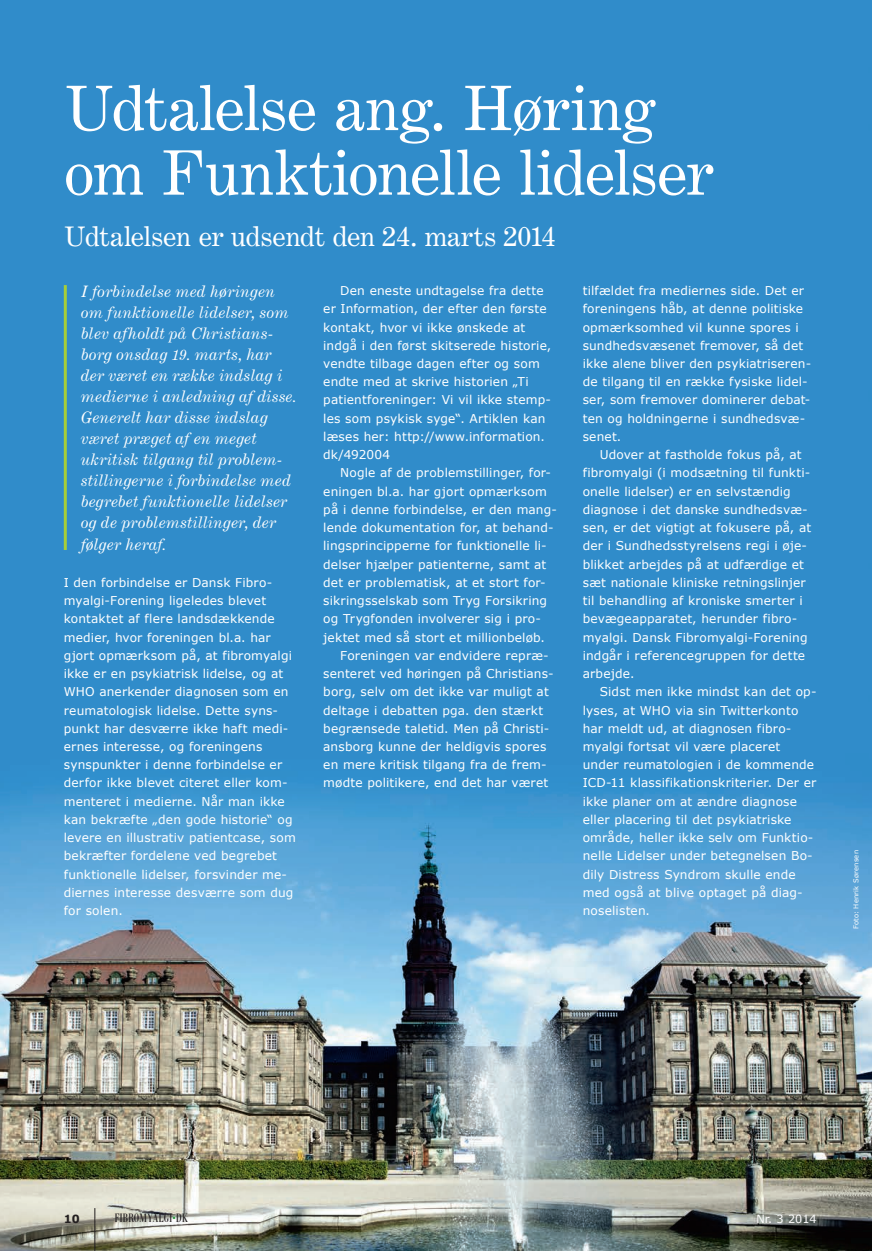
<style>
.page{position:relative;width:872px;height:1251px;background:#fff}
.page>*{position:absolute;margin:0;border:0;box-sizing:border-box;transform-origin:0 0}
.t1{font:61.5px/64.5px "Century Expanded";letter-spacing:-.015em;color:#fff}
.t2{font:27px "Century Expanded";letter-spacing:-.015em;color:#fff}
.t3{font:italic 15.75px/21px "Century Expanded";letter-spacing:.01em;color:#fff}
.t4{font:12.15px/18.1px "Verdana";letter-spacing:.01em;color:#fff}
.t5{font:condensed 12px "Bodoni BE";letter-spacing:.015em;color:#231f20}
.t6{font:11.25px "Verdana";color:#fff}
.t7{font:700 11.25px "Verdana";color:#231f20}
.t8{font:6.75px "Verdana";letter-spacing:.025em;color:#fff}
.s1{color:#389a48}
</style>
<div class="page">
<img style="left:0;top:0;width:872px;height:1250px">
<hr style="left:94px;top:1207px;width:1px;height:43px;background:#231f20">
<hr style="left:64px;top:285px;width:3px;height:265px;background:#a6ce39">
<h1 class="t1" style="left:64px;top:75px;width:651px">Udtalelse ang. Høring om Funktionelle lidelser</h1>
<h2 class="t2" style="left:64px;top:219px;width:493px">Udtalelsen er udsendt den 24. marts 2014</h2>
<p class="t3" style="left:81px;top:281px;width:217px">I forbindelse med høringen om funktionelle lidelser, som blev afholdt på Christians&shy;borg onsdag 19. marts, har der været en række indslag i medierne i anledning af disse.<br>Generelt har disse indslag været præget af en meget ukritisk tilgang til problem&shy;stillingerne i forbindelse med begrebet funktionelle lidelser og de problemstillinger, der følger heraf.</p>
<p class="t4" style="left:64px;top:573px;width:233px">I den forbindelse er Dansk Fibro&shy;myalgi-Forening ligeledes blevet kontaktet af flere landsdækkende medier, hvor foreningen bl.a. har gjort opmærksom på, at fibromyalgi ikke er en psykiatrisk lidelse, og at WHO anerkender diagnosen som en reumatologisk lidelse. Dette syns&shy;punkt har desværre ikke haft medi&shy;ernes interesse, og foreningens synspunkter i denne forbindelse er derfor ikke blevet citeret eller kom&shy;menteret i medierne. Når man ikke kan bekræfte „den gode historie“ og levere en illustrativ patientcase, som bekræfter fordelene ved begrebet funktionelle lidelser, forsvinder me&shy;diernes interesse desværre som dug for solen.</p>
<p class="t4" style="left:323px;top:282px;width:230px;text-indent:17px">Den eneste undtagelse fra dette er Information, der efter den første kontakt, hvor vi ikke ønskede at indgå i den først skitserede historie, vendte tilbage dagen efter og som endte med at skrive historien „Ti patientforeninger: Vi vil ikke stemp&shy;les som psykisk syge“. Artiklen kan læses her: http://www.information. dk/492004</p>
<p class="t4" style="left:340px;top:464px;width:212px">Nogle af de problemstillinger, for-</p>
<p class="t4" style="left:323px;top:482px;width:225px">eningen bl.a. har gjort opmærksom</p>
<p class="t4" style="left:323px;top:500px;width:235px">på i denne forbindelse, er den mang-</p>
<p class="t4" style="left:323px;top:518px;width:232px">lende dokumentation for, at behand-</p>
<p class="t4" style="left:323px;top:537px;width:225px">lingsprincipperne for funktionelle li-</p>
<p class="t4" style="left:323px;top:555px;width:225px">delser hjælper patienterne, samt at</p>
<p class="t4" style="left:323px;top:573px;width:224px">det er problematisk, at et stort for-</p>
<p class="t4" style="left:323px;top:591px;width:225px">sikringsselskab som Tryg Forsikring</p>
<p class="t4" style="left:323px;top:610px;width:219px">og Trygfonden involverer sig i pro-</p>
<p class="t4" style="left:323px;top:628px;width:223px">jektet med så stort et millionbeløb.</p>
<p class="t4" style="left:340px;top:646px;width:210px">Foreningen var endvidere repræ-</p>
<p class="t4" style="left:323px;top:664px;width:232px">senteret ved høringen på Christians-</p>
<p class="t4" style="left:323px;top:682px;width:227px">borg, selv om det ikke var muligt at</p>
<p class="t4" style="left:323px;top:701px;width:221px">deltage i debatten pga. den stærkt</p>
<p class="t4" style="left:323px;top:719px;width:227px">begrænsede taletid. Men på Christi-</p>
<p class="t4" style="left:323px;top:737px;width:225px">ansborg kunne der heldigvis spores</p>
<p class="t4" style="left:323px;top:755px;width:225px">en mere kritisk tilgang fra de frem-</p>
<p class="t4" style="left:323px;top:774px;width:226px">mødte politikere, end det har været</p>
<p class="t4" style="left:583px;top:281px;width:230px">tilfældet fra mediernes side. Det er foreningens håb, at denne politiske opmærksomhed vil kunne spores i sundhedsvæsenet fremover, så det ikke alene bliver den psykiatriseren&shy;de tilgang til en række fysiske lidel&shy;ser, som fremover dominerer debat&shy;ten og holdningerne i sundhedsvæ&shy;senet.</p>
<p class="t4" style="left:583px;top:446px;width:230px;text-indent:17px">Udover at fastholde fokus på, at fibromyalgi (i modsætning til funkti&shy;onelle lidelser) er en selvstændig diagnose i det danske sundhedsvæ&shy;sen, er det vigtigt at fokusere på, at der i Sundhedsstyrelsens regi i øje&shy;blikket arbejdes på at udfærdige et sæt nationale kliniske retningslinjer til behandling af kroniske smerter i bevægeapparatet, herunder fibro&shy;myalgi. Dansk Fibromyalgi-Forening indgår i referencegruppen for dette arbejde.</p>
<p class="t4" style="left:583px;top:682px;width:235px;text-indent:17px">Sidst men ikke mindst kan det op&shy;lyses, at WHO via sin Twitterkonto har meldt ud, at diagnosen fibro&shy;myalgi fortsat vil være placeret under reumatologien i de kommende ICD-11 klassifikationskriterier. Der er ikke planer om at ændre diagnose eller placering til det psykiatriske område, heller ikke selv om Funktio&shy;nelle Lidelser under betegnelsen Bo&shy;dily Distress Syndrom skulle ende med også at blive optaget på diag&shy;noselisten.</p>
<p class="t8" style="left:851px;top:929px;width:81px;rotate:-90deg">Foto: Henrik Sørensen</p>
<p class="t7" style="left:64px;top:1210px;width:17px">10</p>
<p class="t5" style="left:115px;top:1211px;width:74px">FIBROMYALGI<span class="s1">•</span>DK</p>
<p class="t6" style="left:756px;top:1210px;width:62px">Nr. 3 2014</p>
</div>
